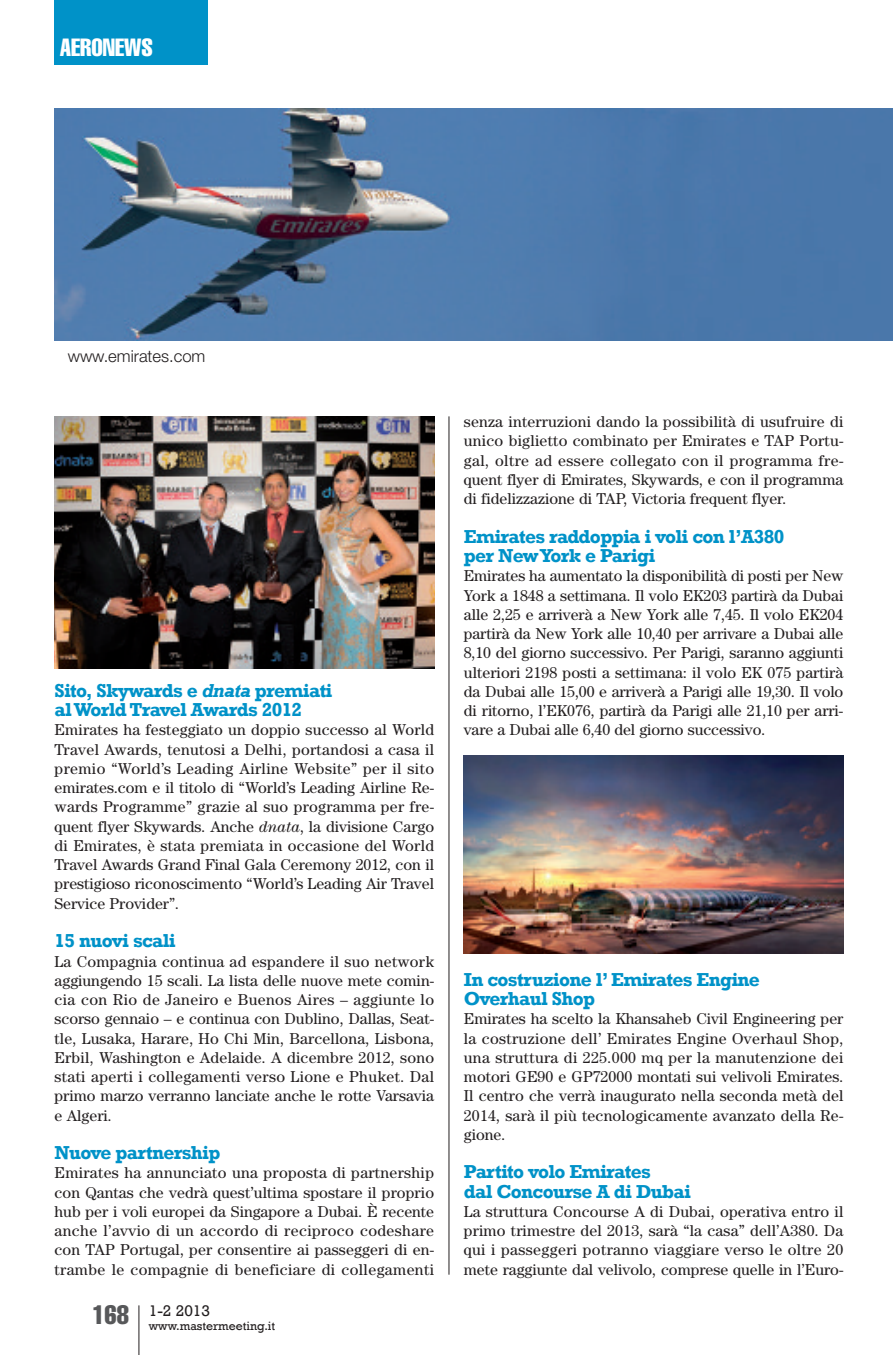
<style>
.page{position:relative;width:893px;height:1355px;background:#fff}
.page>*{position:absolute;margin:0;border:0;box-sizing:border-box;transform-origin:0 0}
.t1{font:extra-condensed 24.5px "Helvetica";color:#fff}
.t2{font:700 19.25px/19.2px "Rockwell";letter-spacing:-.035em;color:#0092c8}
.t3{font:300 16.62px "Helvetica Neue";color:#231f20}
.t4{font:15.75px/19.2px "Century";color:#231f20;text-align:justify}
.t5{font:15.75px "Rockwell";color:#231f20}
.t6{font:12.25px "Rockwell";color:#231f20}
.s1{font-style:italic}
</style>
<div class="page">
<hr style="left:138px;top:1305px;width:1px;height:49px;background:#231f20">
<div style="left:55px;top:0;width:153px;height:64px;background:#0092c8"></div>
<hr style="left:448px;top:416px;width:1px;height:858px;background:#231f20">
<img style="left:55px;top:108px;width:838px;height:232px">
<img style="left:55px;top:416px;width:379px;height:252px">
<img style="left:464px;top:755px;width:379px;height:198px">
<h1 class="t1" style="left:60px;top:39px;width:95px">AERONEWS</h1>
<p class="t3" style="left:68px;top:350px;width:139px">www.emirates.com</p>
<p class="t2" style="left:55px;top:680px;width:279px">Sito, Skywards e <span class="s1">dnata</span> premiati alWorld Travel Awards 2012</p>
<p class="t4" style="left:55px;top:721px;width:381px">Emirates ha festeggiato un doppio successo al World Travel Awards, tenutosi a Delhi, portandosi a casa il premio “World’s Leading Airline Website” per il sito emirates.com e il titolo di “World’s Leading Airline Re&shy;wards Programme” grazie al suo programma per fre&shy;quent flyer Skywards. Anche <span class="s1">dnata</span>, la divisione Cargo di Emirates, è stata premiata in occasione del World Travel Awards Grand Final Gala Ceremony 2012, con il prestigioso riconoscimento “World’s Leading Air Travel Service Provider”.</p>
<p class="t2" style="left:55px;top:930px;width:123px">15 nuovi scali</p>
<p class="t4" style="left:55px;top:952px;width:381px">La Compagnia continua ad espandere il suo network aggiungendo 15 scali. La lista delle nuove mete comin&shy;cia con Rio de Janeiro e Buenos Aires – aggiunte lo scorso gennaio – e continua con Dublino, Dallas, Seat&shy;tle, Lusaka, Harare, Ho Chi Min, Barcellona, Lisbona, Erbil, Washington e Adelaide. A dicembre 2012, sono stati aperti i collegamenti verso Lione e Phuket. Dal primo marzo verranno lanciate anche le rotte Varsavia e Algeri.</p>
<p class="t2" style="left:55px;top:1142px;width:167px">Nuove partnership</p>
<p class="t4" style="left:55px;top:1164px;width:381px">Emirates ha annunciato una proposta di partnership con Qantas che vedrà quest’ultima spostare il proprio hub per i voli europei da Singapore a Dubai. È recente anche l’avvio di un accordo di reciproco codeshare con TAP Portugal, per consentire ai passeggeri di en&shy;trambe le compagnie di beneficiare di collegamenti</p>
<p class="t6" style="left:92px;top:1318px;width:184px"><sup>168</sup> www.mastermeeting.it</p>
<p class="t5" style="left:149px;top:1300px;width:63px">1-2 2013</p>
<p class="t4" style="left:464px;top:413px;width:381px">senza interruzioni dando la possibilità di usufruire di unico biglietto combinato per Emirates e TAP Portu&shy;gal, oltre ad essere collegato con il programma fre&shy;quent flyer di Emirates, Skywards, e con il programma di fidelizzazione di TAP, Victoria frequent flyer.</p>
<p class="t2" style="left:464px;top:526px;width:322px">Emirates raddoppia i voli con l’A380 per NewYork e Parigi</p>
<p class="t4" style="left:464px;top:567px;width:381px">Emirates ha aumentato la disponibilità di posti per New York a 1848 a settimana. Il volo EK203 partirà da Dubai alle 2,25 e arriverà a New York alle 7,45. Il volo EK204 partirà da New York alle 10,40 per arrivare a Dubai alle 8,10 del giorno successivo. Per Parigi, saranno aggiunti ulteriori 2198 posti a settimana: il volo EK 075 partirà da Dubai alle 15,00 e arriverà a Parigi alle 19,30. Il volo di ritorno, l’EK076, partirà da Parigi alle 21,10 per arri&shy;vare a Dubai alle 6,40 del giorno successivo.</p>
<p class="t2" style="left:464px;top:969px;width:298px">In costruzione l’ Emirates Engine<br>Overhaul Shop</p>
<p class="t4" style="left:464px;top:1010px;width:381px">Emirates ha scelto la Khansaheb Civil Engineering per la costruzione dell’ Emirates Engine Overhaul Shop, una struttura di 225.000 mq per la manutenzione dei motori GE90 e GP72000 montati sui velivoli Emirates.<br>Il centro che verrà inaugurato nella seconda metà del 2014, sarà il più tecnologicamente avanzato della Re&shy;gione.</p>
<p class="t2" style="left:464px;top:1161px;width:229px">Partito volo Emirates<br>dal Concourse A di Dubai</p>
<p class="t4" style="left:464px;top:1203px;width:381px">La struttura Concourse A di Dubai, operativa entro il primo trimestre del 2013, sarà “la casa” dell’A380. Da qui i passeggeri potranno viaggiare verso le oltre 20 mete raggiunte dal velivolo, comprese quelle in l’Euro-</p>
</div>
